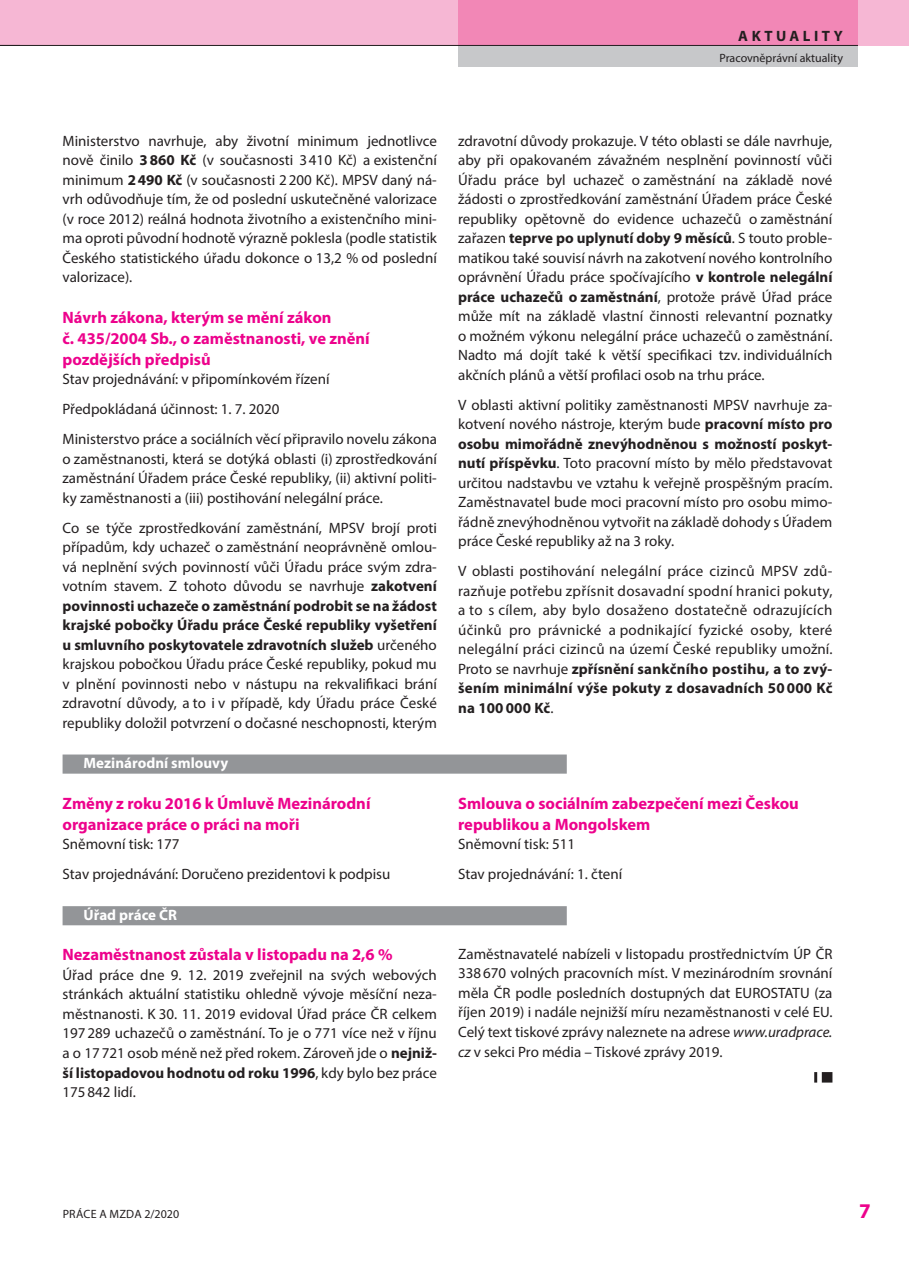
<style>
.page{position:relative;width:909px;height:1281px;background:#fff}
.page>*{position:absolute;margin:0;border:0;box-sizing:border-box;transform-origin:0 0}
.t1{font:700 21px "Myriad Pro";color:#ed028c}
.t2{font:700 16.5px/21px "Myriad Pro";color:#ed028c}
.t3{font:15px/19.5px "Myriad Pro";color:#231f20;text-align:justify}
.t4{font:700 15px "Myriad Pro";color:#fff}
.t5{font:700 15px "Myriad Pro";letter-spacing:.235em;color:#231f20}
.t6{font:12px "Myriad Pro";color:#231f20}
.s1{font-weight:700}
.s2{font-style:italic}
</style>
<div class="page">
<div style="left:0;top:0;width:7px;height:46px;background:#f6b7d4"></div>
<div style="left:7px;top:0;width:902px;height:46px;background:#f6b7d4"></div>
<div style="left:458px;top:0;width:400px;height:67px;background:#c7c8ca"></div>
<div style="left:458px;top:0;width:400px;height:46px;background:#f287b6"></div>
<hr style="left:0;top:45px;width:858px;height:1px;background:#231f20">
<div style="left:63px;top:754px;width:504px;height:19px;background:#939598"></div>
<div style="left:63px;top:906px;width:504px;height:19px;background:#939598"></div>
<svg style="left:814px;top:1072px;width:3px;height:10px"></svg>
<div style="left:822px;top:1072px;width:10px;height:10px;background:#231f20"></div>
<p class="t5" style="left:738px;top:26px;width:106px">Aktua lity</p>
<p class="t6" style="left:719px;top:51px;width:125px">Pracovněprávní aktuality</p>
<p class="t3" style="left:63px;top:130px;width:376px">Ministerstvo navrhuje, aby životní minimum jednotlivce nově činilo <span class="s1">3860 Kč</span> (v současnosti 3410 Kč) a existenční minimum <span class="s1">2490 Kč</span> (v současnosti 2200 Kč). MPSV daný ná&shy;vrh odůvodňuje tím, že od poslední uskutečněné valorizace (v roce 2012) reálná hodnota životního a existenčního mini&shy;ma oproti původní hodnotě výrazně poklesla (podle statistik Českého statistického úřadu dokonce o 13,2 % od poslední valorizace).</p>
<p class="t2" style="left:63px;top:306px;width:309px">Návrh zákona, kterým se mění zákon<br>č. 435/2004 Sb., o zaměstnanosti, ve znění pozdějších předpisů</p>
<p class="t3" style="left:63px;top:364px;width:376px;line-height:30px;text-align:left">Stav projednávání: v připomínkovém řízení<br>Předpokládaná účinnost: 1. 7. 2020<br>Ministerstvo práce a sociálních věcí připravilo novelu zákona</p>
<p class="t3" style="left:63px;top:448px;width:376px">o zaměstnanosti, která se dotýká oblasti (i) zprostředkování zaměstnání Úřadem práce České republiky, (ii) aktivní politi&shy;ky zaměstnanosti a (iii) postihování nelegální práce.</p>
<p class="t3" style="left:63px;top:517px;width:376px">Co se týče zprostředkování zaměstnání, MPSV brojí proti případům, kdy uchazeč o zaměstnání neoprávněně omlou&shy;vá neplnění svých povinností vůči Úřadu práce svým zdra&shy;votním stavem. Z tohoto důvodu se navrhuje <span class="s1">zakotvení povinnosti uchazeče o zaměstnání podrobit se na žádost krajské pobočky Úřadu práce České republiky vyšetření u smluvního poskytovatele zdravotních služeb</span> určeného krajskou pobočkou Úřadu práce České republiky, pokud mu v plnění povinnosti nebo v nástupu na rekvalifikaci brání zdravotní důvody, a to i v případě, kdy Úřadu práce České republiky doložil potvrzení o dočasné neschopnosti, kterým</p>
<p class="t4" style="left:84px;top:753px;width:146px">Mezinárodní smlouvy</p>
<p class="t2" style="left:63px;top:792px;width:310px">Změny z roku 2016 k Úmluvě Mezinárodní organizace práce o práci na moři</p>
<p class="t3" style="left:63px;top:829px;width:329px;line-height:30px">Sněmovní tisk: 177<br>Stav projednávání: Doručeno prezidentovi k podpisu</p>
<p class="t4" style="left:84px;top:905px;width:95px">Úřad práce ČR</p>
<p class="t2" style="left:63px;top:944px;width:331px">Nezaměstnanost zůstala v listopadu na 2,6 %</p>
<p class="t3" style="left:63px;top:965px;width:376px">Úřad práce dne 9. 12. 2019 zveřejnil na svých webových stránkách aktuální statistiku ohledně vývoje měsíční neza&shy;městnanosti. K 30. 11. 2019 evidoval Úřad práce ČR celkem 197289 uchazečů o zaměstnání. To je o 771 více než v říjnu a o 17721 osob méně než před rokem. Zároveň jde o <span class="s1">nejniž&shy;ší listopadovou hodnotu od roku 1996</span>, kdy bylo bez práce 175842 lidí.</p>
<p class="t3" style="left:458px;top:130px;width:376px">zdravotní důvody prokazuje. V této oblasti se dále navrhuje, aby při opakovaném závažném nesplnění povinností vůči Úřadu práce byl uchazeč o zaměstnání na základě nové žádosti o zprostředkování zaměstnání Úřadem práce České republiky opětovně do evidence uchazečů o zaměstnání zařazen <span class="s1">teprve po uplynutí doby 9 měsíců</span>. S touto proble&shy;matikou také souvisí návrh na zakotvení nového kontrolního oprávnění Úřadu práce spočívajícího <span class="s1">v kontrole nelegální práce uchazečů o zaměstnání</span>, protože právě Úřad práce může mít na základě vlastní činnosti relevantní poznatky o možném výkonu nelegální práce uchazečů o zaměstnání.<br>Nadto má dojít také k větší specifikaci tzv. individuálních akčních plánů a větší profilaci osob na trhu práce.</p>
<p class="t3" style="left:458px;top:394px;width:376px">V oblasti aktivní politiky zaměstnanosti MPSV navrhuje za&shy;kotvení nového nástroje, kterým bude <span class="s1">pracovní místo pro osobu mimořádně znevýhodněnou s možností poskyt&shy;nutí příspěvku</span>. Toto pracovní místo by mělo představovat určitou nadstavbu ve vztahu k veřejně prospěšným pracím.<br>Zaměstnavatel bude moci pracovní místo pro osobu mimo&shy;řádně znevýhodněnou vytvořit na základě dohody s Úřadem práce České republiky až na 3 roky.</p>
<p class="t3" style="left:458px;top:561px;width:376px">V oblasti postihování nelegální práce cizinců MPSV zdů&shy;razňuje potřebu zpřísnit dosavadní spodní hranici pokuty, a to s cílem, aby bylo dosaženo dostatečně odrazujících účinků pro právnické a podnikající fyzické osoby, které nelegální práci cizinců na území České republiky umožní.<br>Proto se navrhuje <span class="s1">zpřísnění sankčního postihu, a to zvý&shy;šením minimální výše pokuty z dosavadních 50 000 Kč na 100 000 Kč</span>.</p>
<p class="t2" style="left:458px;top:792px;width:342px">Smlouva o sociálním zabezpečení mezi Českou republikou a Mongolskem</p>
<p class="t3" style="left:458px;top:829px;width:166px;line-height:30px">Sněmovní tisk: 511<br>Stav projednávání: 1. čtení</p>
<p class="t3" style="left:458px;top:944px;width:376px">Zaměstnavatelé nabízeli v listopadu prostřednictvím ÚP ČR 338670 volných pracovních míst. V mezinárodním srovnání měla ČR podle posledních dostupných dat EUROSTATU (za říjen 2019) i nadále nejnižší míru nezaměstnanosti v celé EU.<br>Celý text tiskové zprávy naleznete na adrese <span class="s2">www.uradprace. cz</span> v sekci Pro média – Tiskové zprávy 2019.</p>
<p class="t6" style="left:63px;top:1206px;width:118px">PRÁCE A MZDA 2/2020</p>
<h1 class="t1" style="left:859px;top:1197px;width:13px">7</h1>
</div>
